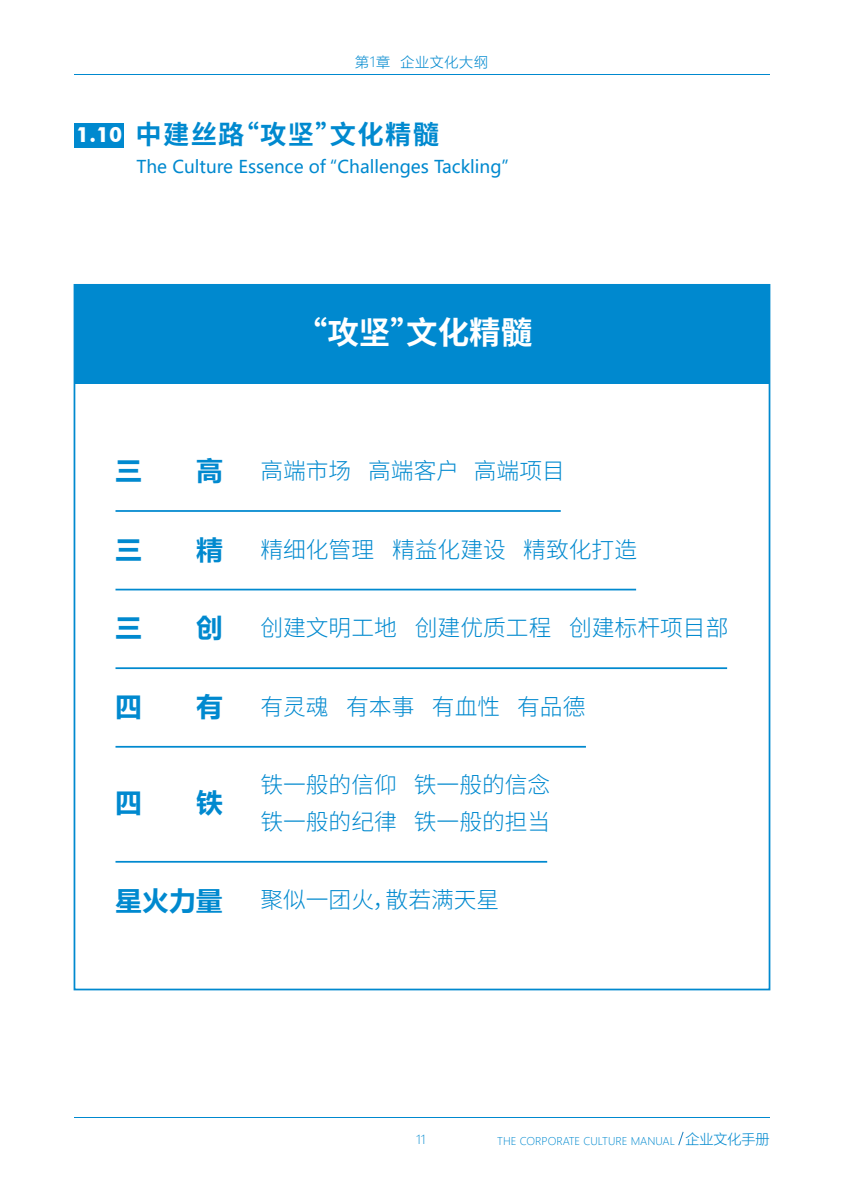
<style>
.page{position:relative;width:844px;height:1191px;background:#fff}
.page>*{position:absolute;margin:0;border:0;box-sizing:border-box;transform-origin:0 0}
.t1{font:700 31.5px "Source Han Sans CN";color:#fff}
.t2{font:700 26.25px "Source Han Sans CN";letter-spacing:.05em;color:#0089cf}
.t3{font:700 26.25px "Microsoft Ya Hei UI";color:#0089cf}
.t4{font:300 22.75px/36.6px "Source Han Sans CN";color:#0089cf}
.t5{font:17.5px "Microsoft Ya Hei UI";color:#0089cf}
.t6{font:14px "Microsoft Ya Hei UI Light";letter-spacing:.05em;color:#0089cf}
.t7{font:12.25px "Microsoft Ya Hei UI Light";color:#0089cf}
.t8{font:10.5px "Microsoft Ya Hei UI Light";color:#0089cf}
.s1{font-family:"Futura BT";font-size:21px;color:#fff}
.s2{font-size:14px}
</style>
<div class="page">
<svg style="left:678px;top:1131px;width:5px;height:14px"></svg>
<hr style="left:74px;top:1116px;width:695px;height:1px;background:#0089cf">
<hr style="left:74px;top:74px;width:695px;height:1px;background:#0089cf">
<div style="left:74px;top:123px;width:50px;height:24px;background:#0089cf"></div>
<div style="left:74px;top:285px;width:695px;height:99px;background:#0089cf"></div>
<hr style="left:115px;top:510px;width:445px;height:2px;background:#0089cf">
<hr style="left:115px;top:588px;width:521px;height:2px;background:#0089cf">
<hr style="left:115px;top:667px;width:612px;height:2px;background:#0089cf">
<hr style="left:115px;top:746px;width:470px;height:1px;background:#0089cf">
<hr style="left:115px;top:861px;width:432px;height:1px;background:#0089cf">
<p class="t6" style="left:355px;top:53px;width:134px">第1章 企业文化大纲</p>
<p class="t2" style="left:76px;top:120px;width:364px"><span class="s1">1.10</span> 中建丝路“攻坚”文化精髓</p>
<p class="t5" style="left:136px;top:155px;width:373px">The Culture Essence of “Challenges Tackling”</p>
<h1 class="t1" style="left:296px;top:314px;width:238px">“攻坚”文化精髓</h1>
<p class="t3" style="left:115px;top:452px;width:28px">三</p>
<p class="t3" style="left:196px;top:452px;width:28px">高</p>
<p class="t4" style="left:260px;top:453px;width:306px">高端市场 高端客户 高端项目</p>
<p class="t3" style="left:115px;top:531px;width:28px">三</p>
<p class="t3" style="left:196px;top:531px;width:28px">精</p>
<p class="t4" style="left:260px;top:531px;width:378px">精细化管理 精益化建设 精致化打造</p>
<p class="t3" style="left:115px;top:609px;width:28px">三</p>
<p class="t3" style="left:196px;top:609px;width:28px">创</p>
<p class="t4" style="left:260px;top:610px;width:469px">创建文明工地 创建优质工程 创建标杆项目部</p>
<p class="t3" style="left:115px;top:688px;width:28px">四</p>
<p class="t3" style="left:196px;top:688px;width:28px">有</p>
<p class="t4" style="left:260px;top:688px;width:326px">有灵魂 有本事 有血性 有品德</p>
<p class="t3" style="left:115px;top:784px;width:28px">四</p>
<p class="t3" style="left:196px;top:784px;width:28px">铁</p>
<p class="t4" style="left:260px;top:767px;width:291px">铁一般的信仰 铁一般的信念铁一般的纪律 铁一般的担当</p>
<p class="t3" style="left:115px;top:881px;width:108px">星火力量</p>
<p class="t4" style="left:260px;top:882px;width:240px">聚似一团火，散若满天星</p>
<p class="t7" style="left:416px;top:1131px;width:11px">11</p>
<p class="t8" style="left:497px;top:1133px;width:273px">THE CORPORATE CULTURE MANUAL <span class="s2">企业文化手册</span></p>
</div>
